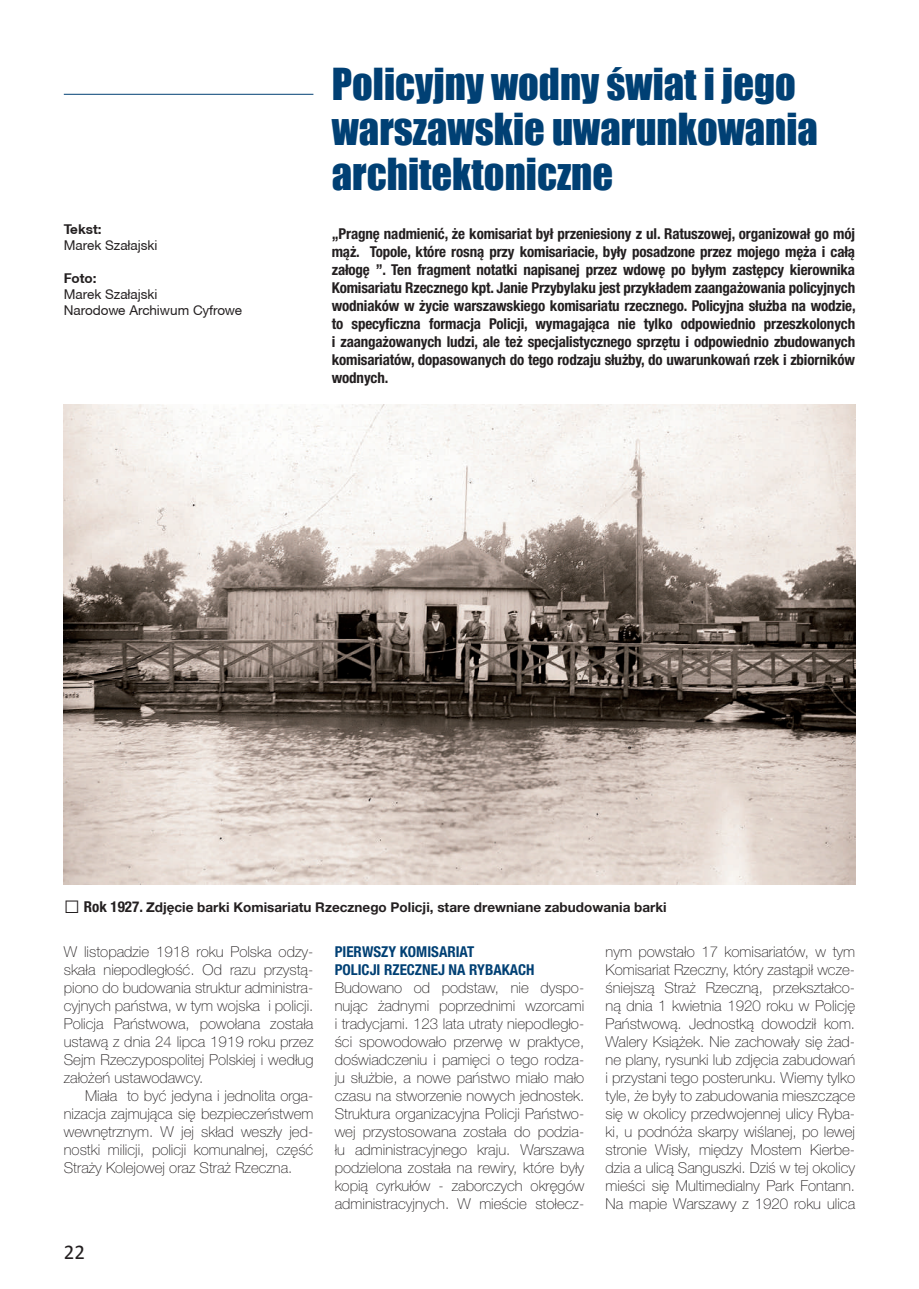
<style>
.page{position:relative;width:919px;height:1289px;background:#fff}
.page>*{position:absolute;margin:0;border:0;box-sizing:border-box;transform-origin:0 0}
.t1{font:40.5px/45px "Impact";color:#004074}
.t2{font:21px "Calibri";color:#231f20}
.t3{font:100 15px/18px "Helvetica Neue LT Pro";color:#231f20;text-align:justify}
.t4{font:700 condensed 15px/18px "Helvetica Neue LT Pro";letter-spacing:-.01em;color:#231f20;text-align:justify}
.t5{font:700 condensed 15px/18px "Helvetica Neue LT Pro";color:#004074}
.t6{font:700 13.5px "Helvetica Neue LT Pro";color:#231f20}
.t7{font:13.5px/16.2px "Helvetica Neue CE";color:#231f20}
.t8{font:700 13.5px "Helvetica Neue CE";color:#231f20}
.s1{font-family:"Times New Roman";font-size:27px}
.s2{font-stretch:condensed;font-size:15px}
</style>
<div class="page">
<img style="left:64px;top:404px;width:791px;height:480px">
<hr style="left:64px;top:94px;width:249px;height:1px;background:#004074">
<p class="t8" style="left:64px;top:221px;width:39px">Tekst:</p>
<p class="t7" style="left:64px;top:237px;width:95px">Marek Szałajski</p>
<p class="t8" style="left:64px;top:269px;width:34px">Foto:</p>
<p class="t7" style="left:64px;top:286px;width:180px">Marek Szałajski<br>Narodowe Archiwum Cyfrowe</p>
<h1 class="t1" style="left:332px;top:61px;width:487px">Policyjny wodny świat i jego warszawskie uwarunkowania architektoniczne</h1>
<p class="t4" style="left:332px;top:224px;width:525px">„Pragnę nadmienić, że komisariat był przeniesiony z ul. Ratuszowej, organizował go mój mąż. Topole, które rosną przy komisariacie, były posadzone przez mojego męża i całą załogę ”. Ten fragment notatki napisanej przez wdowę po byłym zastępcy kierownika Komisariatu Rzecznego kpt. Janie Przybylaku jest przykładem zaangażowania policyjnych wodniaków w życie warszawskiego komisariatu rzecznego. Policyjna służba na wodzie, to specyficzna formacja Policji, wymagająca nie tylko odpowiednio przeszkolonych i zaangażowanych ludzi, ale też specjalistycznego sprzętu i odpowiednio zbudowanych komisariatów, dopasowanych do tego rodzaju służby, do uwarunkowań rzek i zbiorników wodnych.</p>
<p class="t6" style="left:64px;top:898px;width:604px"><span class="s1">□</span> <span class="s2">Rok 1927.</span> Zdjęcie barki Komisariatu Rzecznego Policji, stare drewniane zabudowania barki</p>
<p class="t3" style="left:64px;top:942px;width:251px">W listopadzie 1918 roku Polska odzy&shy;skała niepodległość. Od razu przystą&shy;piono do budowania struktur administra&shy;cyjnych państwa, w tym wojska i policji.<br>Policja Państwowa, powołana została ustawą z dnia 24 lipca 1919 roku przez Sejm Rzeczypospolitej Polskiej i według założeń ustawodawcy.</p>
<p class="t3" style="left:64px;top:1086px;width:251px;text-indent:21px">Miała to być jedyna i jednolita orga&shy;nizacja zajmująca się bezpieczeństwem wewnętrznym. W jej skład weszły jed&shy;nostki milicji, policji komunalnej, część Straży Kolejowej oraz Straż Rzeczna.</p>
<h2 class="t2" style="left:64px;top:1238px;width:23px">22</h2>
<p class="t5" style="left:334px;top:942px;width:201px">PIERWSZY KOMISARIAT<br>POLICJI RZECZNEJ NA RYBAKACH</p>
<p class="t3" style="left:334px;top:978px;width:251px">Budowano od podstaw, nie dyspo&shy;nując żadnymi poprzednimi wzorcami i tradycjami. 123 lata utraty niepodległo&shy;ści spowodowało przerwę w praktyce, doświadczeniu i pamięci o tego rodza&shy;ju służbie, a nowe państwo miało mało czasu na stworzenie nowych jednostek.<br>Struktura organizacyjna Policji Państwo&shy;wej przystosowana została do podzia&shy;łu administracyjnego kraju. Warszawa podzielona została na rewiry, które były kopią cyrkułów - zaborczych okręgów administracyjnych. W mieście stołecz-</p>
<p class="t3" style="left:605px;top:942px;width:251px">nym powstało 17 komisariatów, w tym Komisariat Rzeczny, który zastąpił wcze&shy;śniejszą Straż Rzeczną, przekształco&shy;ną dnia 1 kwietnia 1920 roku w Policję Państwową. Jednostką dowodził kom.<br>Walery Książek. Nie zachowały się żad&shy;ne plany, rysunki lub zdjęcia zabudowań i przystani tego posterunku. Wiemy tylko tyle, że były to zabudowania mieszczące się w okolicy przedwojennej ulicy Ryba&shy;ki, u podnóża skarpy wiślanej, po lewej stronie Wisły, między Mostem Kierbe&shy;dzia a ulicą Sanguszki. Dziś w tej okolicy mieści się Multimedialny Park Fontann.<br>Na mapie Warszawy z 1920 roku ulica</p>
</div>
